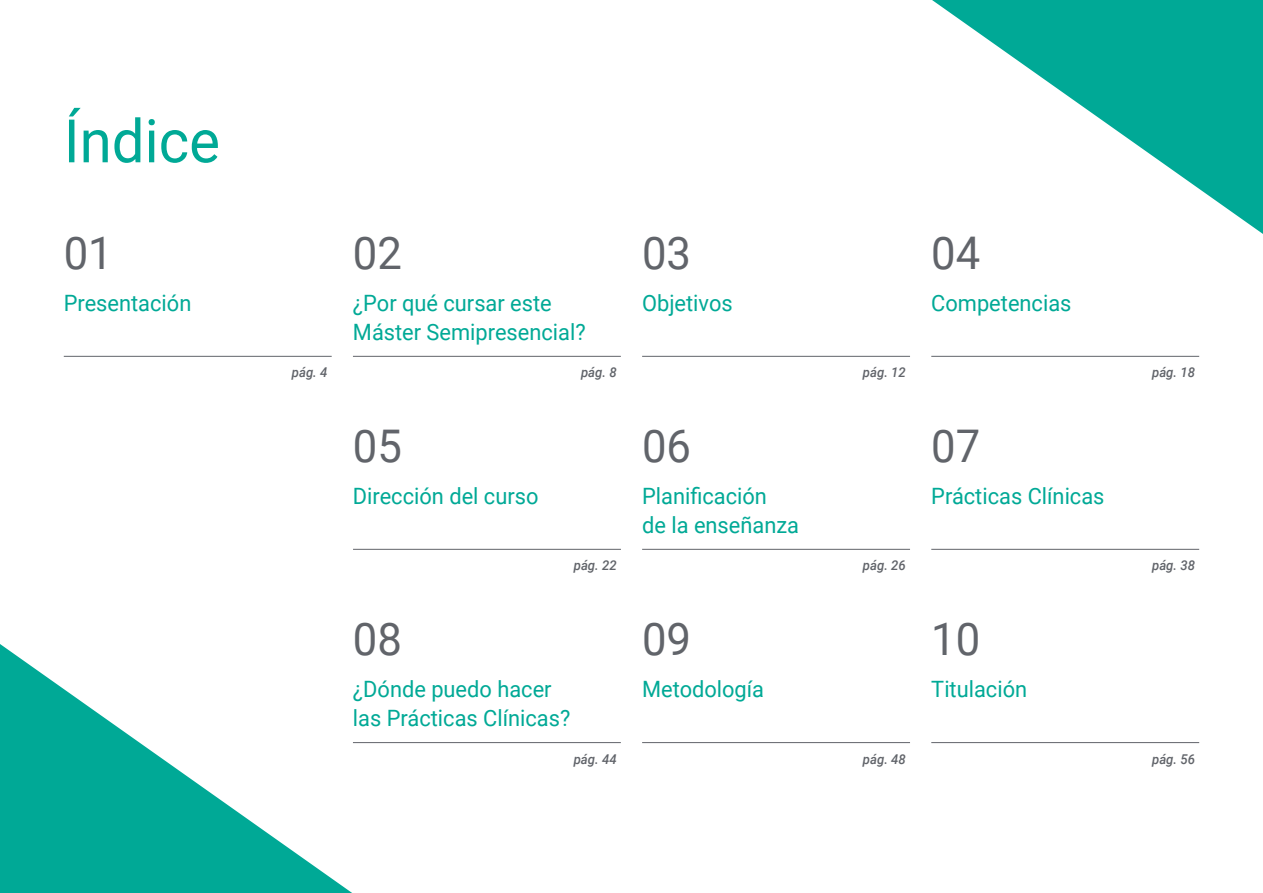
<style>
.page{position:relative;width:1263px;height:893px;background:#fff}
.page>*{position:absolute;margin:0;border:0;box-sizing:border-box;transform-origin:0 0}
.t1{font:60px "Roboto";color:#00a996}
.t2{font:45px "Roboto";color:#61646a}
.t3{font:22.5px/28.5px "Roboto";color:#00a996}
.t4{font:italic 500 13.5px "Roboto";color:#61646a}
</style>
<div class="page">
<hr style="left:64px;top:356px;width:268px;height:1px;background:#61646a">
<hr style="left:642px;top:356px;width:268px;height:1px;background:#61646a">
<hr style="left:931px;top:549px;width:268px;height:1px;background:#61646a">
<hr style="left:931px;top:356px;width:268px;height:1px;background:#61646a">
<hr style="left:642px;top:742px;width:268px;height:1px;background:#61646a">
<hr style="left:353px;top:742px;width:268px;height:1px;background:#61646a">
<hr style="left:931px;top:742px;width:268px;height:1px;background:#61646a">
<hr style="left:642px;top:549px;width:268px;height:1px;background:#61646a">
<hr style="left:353px;top:549px;width:268px;height:1px;background:#61646a">
<svg style="left:0;top:644px;width:352px;height:249px"></svg>
<svg style="left:932px;top:0;width:331px;height:234px"></svg>
<hr style="left:353px;top:356px;width:268px;height:1px;background:#61646a">
<h1 class="t1" style="left:64px;top:99px;width:158px">Índice</h1>
<h2 class="t2" style="left:64px;top:221px;width:51px">01</h2>
<h2 class="t2" style="left:642px;top:221px;width:51px">03</h2>
<h2 class="t2" style="left:353px;top:221px;width:51px">02</h2>
<p class="t3" style="left:353px;top:288px;width:234px">¿Por qué cursar este<br>Máster Semipresencial?</p>
<p class="t3" style="left:64px;top:288px;width:129px">Presentación</p>
<p class="t3" style="left:642px;top:288px;width:92px">Objetivos</p>
<p class="t4" style="left:292px;top:363px;width:37px">pág. 4</p>
<p class="t4" style="left:863px;top:363px;width:44px">pág. 12</p>
<p class="t4" style="left:581px;top:363px;width:37px">pág. 8</p>
<h2 class="t2" style="left:353px;top:414px;width:51px">05</h2>
<h2 class="t2" style="left:642px;top:414px;width:51px">06</h2>
<p class="t3" style="left:353px;top:481px;width:187px">Dirección del curso</p>
<p class="t3" style="left:642px;top:481px;width:158px">Planificación<br>de la enseñanza</p>
<p class="t4" style="left:574px;top:556px;width:44px">pág. 22</p>
<p class="t4" style="left:863px;top:556px;width:44px">pág. 26</p>
<h2 class="t2" style="left:931px;top:221px;width:51px">04</h2>
<p class="t3" style="left:931px;top:288px;width:142px">Competencias</p>
<h2 class="t2" style="left:931px;top:414px;width:51px">07</h2>
<p class="t3" style="left:931px;top:481px;width:175px">Prácticas Clínicas</p>
<h2 class="t2" style="left:353px;top:608px;width:51px">08</h2>
<h2 class="t2" style="left:642px;top:608px;width:51px">09</h2>
<h2 class="t2" style="left:931px;top:607px;width:51px">10</h2>
<p class="t3" style="left:353px;top:674px;width:200px">¿Dónde puedo hacer</p>
<p class="t3" style="left:642px;top:674px;width:123px">Metodología</p>
<p class="t3" style="left:353px;top:703px;width:219px">las Prácticas Clínicas?</p>
<p class="t3" style="left:931px;top:674px;width:97px">Titulación</p>
<p class="t4" style="left:1152px;top:363px;width:44px">pág. 18</p>
<p class="t4" style="left:1152px;top:556px;width:44px">pág. 38</p>
<p class="t4" style="left:574px;top:749px;width:44px">pág. 44</p>
<p class="t4" style="left:863px;top:749px;width:44px">pág. 48</p>
<p class="t4" style="left:1152px;top:749px;width:44px">pág. 56</p>
</div>
